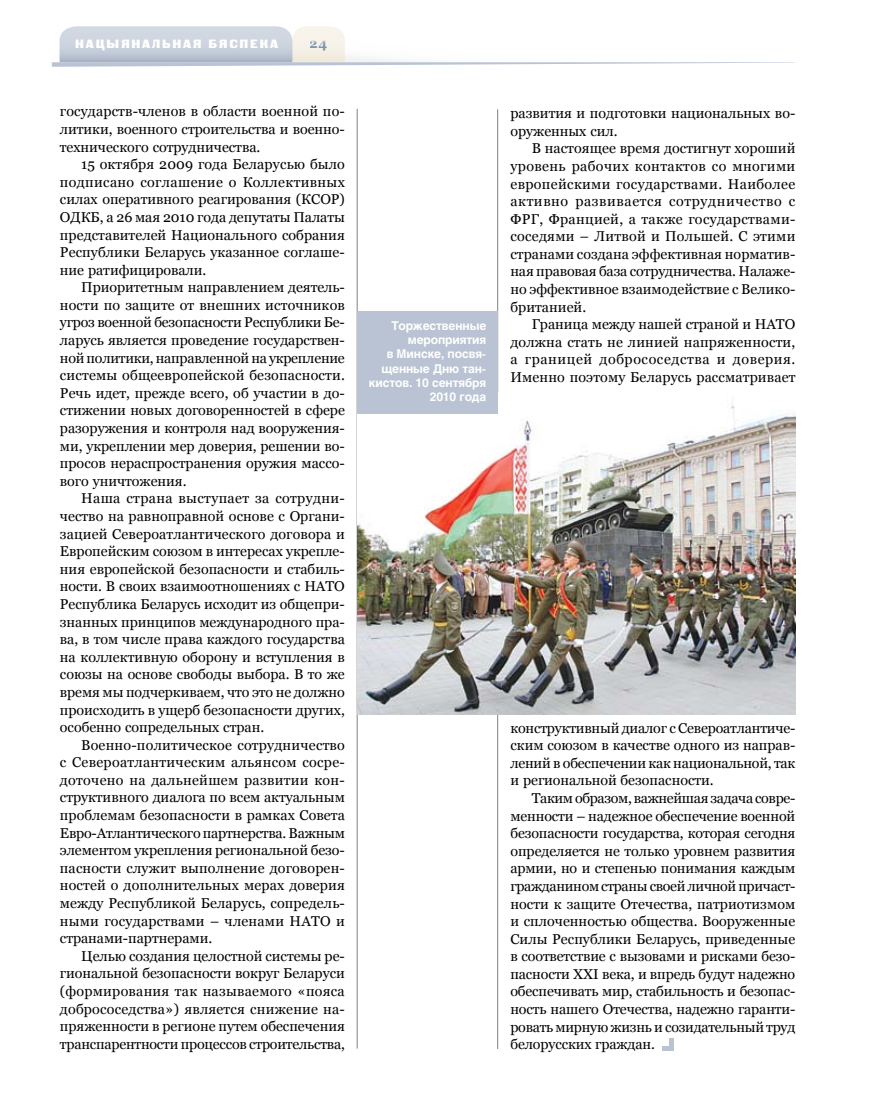
<style>
.page{position:relative;width:872px;height:1106px;background:#fff}
.page>*{position:absolute;margin:0;border:0;box-sizing:border-box;transform-origin:0 0}
.t1{font:14.25px/17.5px "Georgia";color:#000;text-align:justify}
.t2{font:700 13.5px "Georgia";color:#8095af}
.t3{font:700 12px/14.4px "Helios";letter-spacing:-.01em;color:#fff;text-align:right}
.t4{font:12px "Black Grotesk C";letter-spacing:.15em;color:#fff}
</style>
<div class="page">
<hr style="left:357px;top:109px;width:1px;height:939px;background:#818084">
<hr style="left:497px;top:109px;width:1px;height:939px;background:#818084">
<svg style="left:52px;top:26px;width:743px;height:41px"></svg>
<img style="left:357px;top:393px;width:438px;height:321px">
<div style="left:357px;top:312px;width:140px;height:102px;background:#b9c3d3"></div>
<div style="left:669px;top:1038px;width:5px;height:12px;background:#b9c3d3"></div>
<hr style="left:662px;top:1046px;width:12px;height:4px;background:#b9c3d3">
<p class="t4" style="left:75px;top:36px;width:204px">нацыянальная бяспека</p>
<p class="t2" style="left:310px;top:35px;width:19px">24</p>
<p class="t1" style="left:60px;top:103px;width:286px">государств-членов в области военной по&shy;литики, военного строительства и военно&shy;технического сотрудничества.</p>
<p class="t1" style="left:60px;top:155px;width:286px;text-indent:21px">15 октября 2009 года Беларусью было подписано соглашение о Коллективных силах оперативного реагирования (КСОР)<br>ОДКБ, а 26 мая 2010 года депутаты Палаты представителей Национального собрания Республики Беларусь указанное соглаше&shy;ние ратифицировали.</p>
<p class="t1" style="left:60px;top:278px;width:286px;text-indent:21px">Приоритетным направлением деятель&shy;ности по защите от внешних источников угроз военной безопасности Республики Бе&shy;ларусь является проведение государствен&shy;ной политики, направленной на укрепление системы общеевропейской безопасности.<br>Речь идет, прежде всего, об участии в до&shy;стижении новых договоренностей в сфере разоружения и контроля над вооружения&shy;ми, укреплении мер доверия, решении во&shy;просов нераспространения оружия массо&shy;вого уничтожения.</p>
<p class="t1" style="left:60px;top:489px;width:286px;text-indent:21px">Наша страна выступает за сотрудни&shy;чество на равноправной основе с Органи&shy;зацией Североатлантического договора и Европейским союзом в интересах укрепле&shy;ния европейской безопасности и стабиль&shy;ности. В своих взаимоотношениях с НАТО Республика Беларусь исходит из общепри&shy;знанных принципов международного пра&shy;ва, в том числе права каждого государства на коллективную оборону и вступления в союзы на основе свободы выбора. В то же время мы подчеркиваем, что это не должно происходить в ущерб безопасности других, особенно сопредельных стран.</p>
<p class="t1" style="left:60px;top:736px;width:286px;text-indent:21px">Военно-политическое сотрудничество с Североатлантическим альянсом сосре&shy;доточено на дальнейшем развитии кон&shy;структивного диалога по всем актуальным проблемам безопасности в рамках Совета евро-атлантического партнерства. Важным элементом укрепления региональной безо&shy;пасности служит выполнение договорен&shy;ностей о дополнительных мерах доверия между Республикой Беларусь, сопредель&shy;ными государствами – членами НАТО и странами-партнерами.</p>
<p class="t1" style="left:60px;top:947px;width:286px;text-indent:21px">Целью создания целостной системы ре&shy;гиональной безопасности вокруг Беларуси (формирования так называемого «пояса добрососедства») является снижение на&shy;пряженности в регионе путем обеспечения транспарентности процессов строительства,</p>
<p class="t3" style="left:369px;top:318px;width:119px">Торжественные мероприятия<br>в Минске, посвя&shy;щенные Дню тан&shy;кистов. 10 сентября<br>2010 года</p>
<p class="t1" style="left:510px;top:104px;width:286px">развития и подготовки национальных во&shy;оруженных сил.</p>
<p class="t1" style="left:510px;top:140px;width:286px;text-indent:21px">В настоящее время достигнут хороший уровень рабочих контактов со многими европейскими государствами. Наиболее активно развивается сотрудничество с ФРГ, Францией, а также государствами&shy;соседями – Литвой и Польшей. С этими странами создана эффективная норматив&shy;ная правовая база сотрудничества. Налаже&shy;но эффективное взаимодействие с Велико&shy;британией.</p>
<p class="t1" style="left:510px;top:315px;width:286px;text-indent:21px">Граница между нашей страной и НАТО должна стать не линией напряженности, а границей добрососедства и доверия.<br>Именно поэтому Беларусь рассматривает</p>
<p class="t1" style="left:510px;top:719px;width:286px">конструктивный диалог с Североатлантиче&shy;ским союзом в качестве одного из направ&shy;лений в обеспечении как национальной, так и региональной безопасности.</p>
<p class="t1" style="left:510px;top:789px;width:286px;text-indent:21px">Таким образом, важнейшая задача совре&shy;менности – надежное обеспечение военной безопасности государства, которая сегодня определяется не только уровнем развития армии, но и степенью понимания каждым гражданином страны своей личной причаст&shy;ности к защите Отечества, патриотизмом и сплоченностью общества. Вооруженные Силы Республики Беларусь, приведенные в соответствие с вызовами и рисками безо&shy;пасности XXI века, и впредь будут надежно обеспечивать мир, стабильность и безопас&shy;ность нашего Отечества, надежно гаранти&shy;ровать мирную жизнь и созидательный труд белорусских граждан.</p>
</div>
